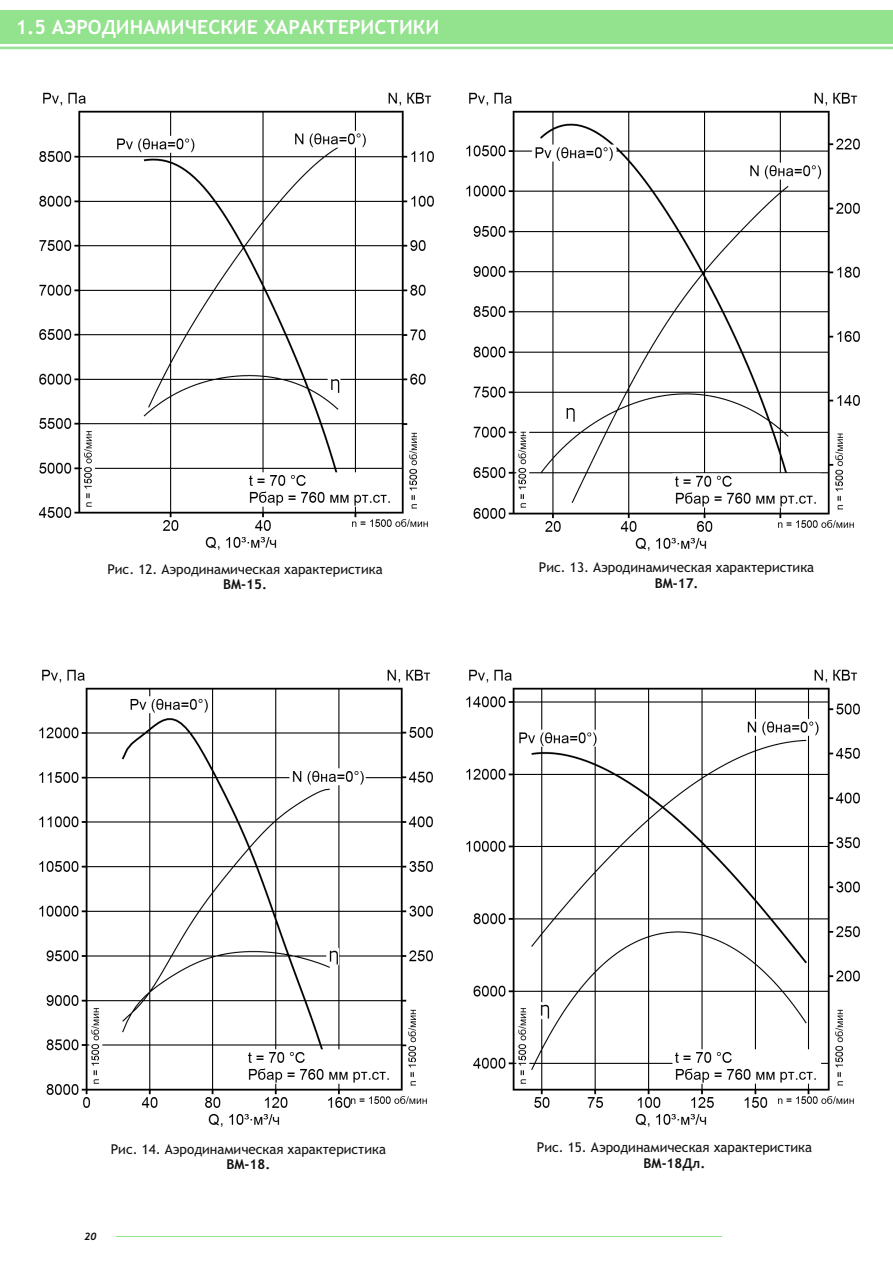
<style>
.page{position:relative;width:893px;height:1263px;background:#fff}
.page>*{position:absolute;margin:0;border:0;box-sizing:border-box;transform-origin:0 0}
.t1{font:700 19.65px "Trebuchet MS";color:#fff}
.t2{font:13.5px "Trebuchet MS";color:#111}
.t3{font:700 13.5px "Trebuchet MS";color:#111}
.t4{font:italic 700 10.2px "Trebuchet";color:#111}
</style>
<div class="page">
<div style="left:0;top:10px;width:893px;height:34px;background:#93e28d"></div>
<hr style="left:0;top:47px;width:893px;height:2px;background:#93e28d">
<hr style="left:116px;top:1236px;width:606px;height:1px;background:#93e28d">
<img style="left:38px;top:92px;width:396px;height:458px">
<img style="left:466px;top:92px;width:394px;height:459px">
<img style="left:39px;top:669px;width:394px;height:458px">
<img style="left:466px;top:669px;width:394px;height:458px">
<h1 class="t1" style="left:16px;top:19px;width:425px">1.5 АЭРОДИНАМИЧЕСКИЕ ХАРАКТЕРИСТИКИ</h1>
<p class="t2" style="left:107px;top:564px;width:277px">Рис. 12. Аэродинамическая характеристика</p>
<p class="t3" style="left:223px;top:579px;width:45px">ВM-15.</p>
<p class="t2" style="left:539px;top:562px;width:277px">Рис. 13. Аэродинамическая характеристика</p>
<p class="t3" style="left:655px;top:578px;width:45px">ВM-17.</p>
<p class="t2" style="left:111px;top:1144px;width:277px">Рис. 14. Аэродинамическая характеристика</p>
<p class="t3" style="left:226px;top:1159px;width:45px">ВM-18.</p>
<p class="t4" style="left:85px;top:1232px;width:13px">20</p>
<p class="t2" style="left:537px;top:1142px;width:277px">Рис. 15. Аэродинамическая характеристика</p>
<p class="t3" style="left:644px;top:1158px;width:63px">ВM-18Дл.</p>
</div>
